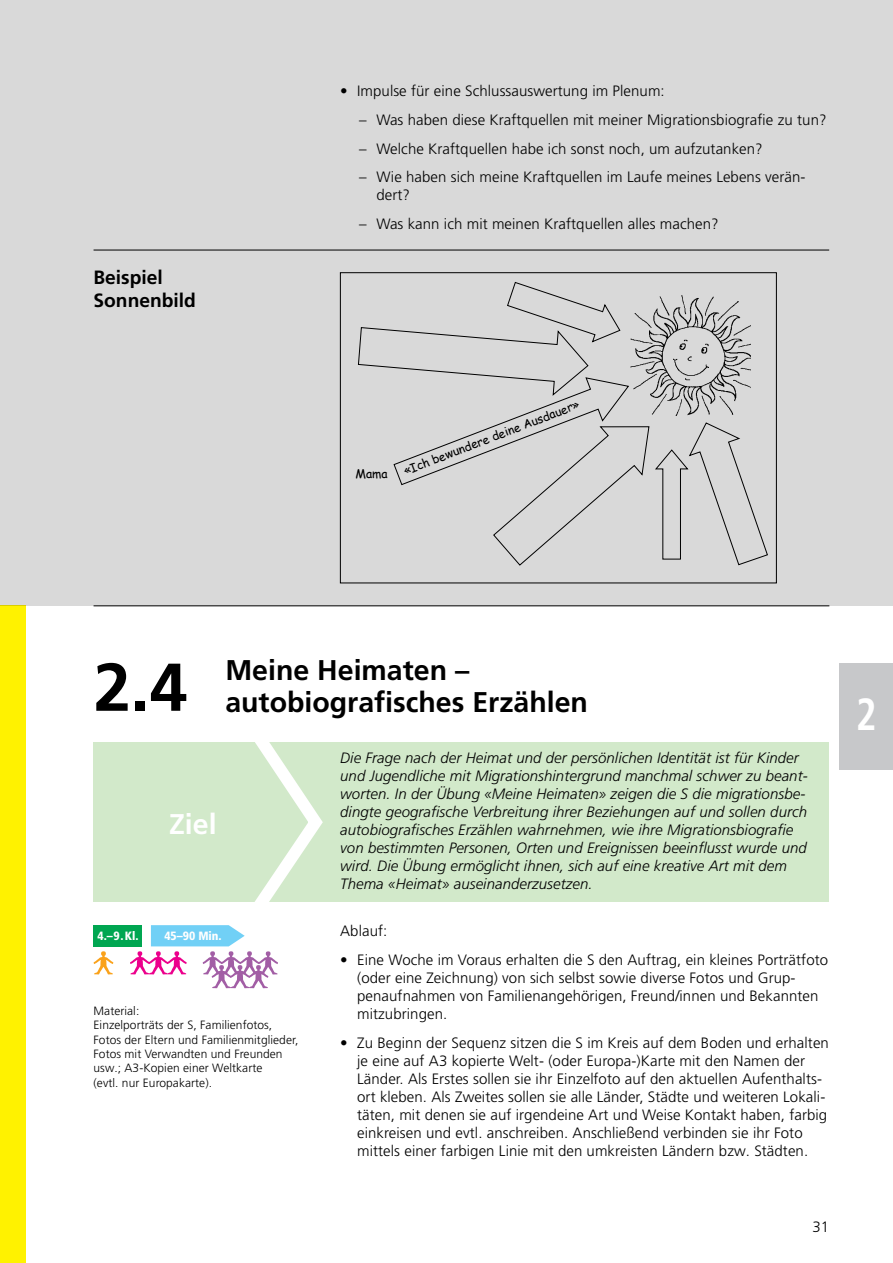
<style>
.page{position:relative;width:893px;height:1263px;background:#fff}
.page>*{position:absolute;margin:0;border:0;box-sizing:border-box;transform-origin:0 0}
.t1{font:700 67.5px "Frutiger";color:#000}
.t2{font:700 condensed 45px "Frutiger";color:#fff;scale:.9 1}
.t3{font:700 28.5px "Frutiger";color:#000}
.t4{font:700 28.5px "Frutiger";color:#fff}
.t5{font:700 19.2px/23.1px "Frutiger LT Pro";color:#000}
.t6{font:300 15px/18px "Frutiger LT Pro";letter-spacing:.005em;color:#000}
.t7{font:italic 300 15px/18px "Frutiger";letter-spacing:.005em;color:#000}
.t8{font:300 15px "Frutiger";color:#000}
.t9{font:300 12px/14.4px "Frutiger LT Pro";letter-spacing:.005em;color:#000}
.t10{font:12px "Comic Sans MS";color:#000}
.t11{font:900 condensed 12px "Frutiger";color:#fff}
.s1{font-family:"Frutiger"}
</style>
<div class="page">
<div style="left:840px;top:663px;width:53px;height:107px;background:#c7c8ca"></div>
<div style="left:94px;top:742px;width:735px;height:160px;background:#d2e9ca"></div>
<div style="left:94px;top:925px;width:48px;height:21px;background:#00a651"></div>
<svg style="left:130px;top:742px;width:193px;height:246px"></svg>
<svg style="left:93px;top:951px;width:21px;height:23px"></svg>
<hr style="left:94px;top:605px;width:735px;height:1px;background:#000">
<div style="left:0;top:605px;width:26px;height:658px;background:#fff200"></div>
<div style="left:0;top:0;width:893px;height:605px;background:#d9d9d9"></div>
<p class="t5" style="left:94px;top:266px;width:104px">Beispiel<br>Sonnenbild</p>
<p class="t6" style="left:340px;top:82px;width:326px">• Impulse für eine Schlussauswertung im Plenum:</p>
<p class="t6" style="left:359px;top:111px;width:469px"><span class="s1">–</span> Was haben diese Kraftquellen mit meiner Migrationsbiografie zu tun?</p>
<p class="t6" style="left:359px;top:139px;width:405px"><span class="s1">–</span> Welche Kraftquellen habe ich sonst noch, um aufzutanken?</p>
<p class="t6" style="left:376px;top:168px;width:431px;text-indent:-17px"><span class="s1">–</span> Wie haben sich meine Kraftquellen im Laufe meines Lebens verän&shy;dert?</p>
<p class="t6" style="left:359px;top:215px;width:361px"><span class="s1">–</span> Was kann ich mit meinen Kraftquellen alles machen?</p>
<p class="t10" style="left:355px;top:465px;width:34px">Mama</p>
<p class="t10" style="left:401px;top:463px;width:189px;rotate:-21deg">«Ich bewundere deine Ausdauer»</p>
<h1 class="t1" style="left:94px;top:648px;width:95px">2.4</h1>
<h3 class="t3" style="left:225px;top:654px;width:245px">Meine Heimaten –</h3>
<h3 class="t3" style="left:225px;top:685px;width:364px">autobiografisches Erzählen</h3>
<h3 class="t4" style="left:169px;top:807px;width:49px">Ziel</h3>
<p class="t7" style="left:340px;top:749px;width:469px">Die Frage nach der Heimat und der persönlichen Identität ist für Kinder und Jugendliche mit Migrationshintergrund manchmal schwer zu beant&shy;worten. In der Übung «Meine Heimaten» zeigen die S die migrationsbe&shy;dingte geografische Verbreitung ihrer Beziehungen auf und sollen durch autobiografisches Erzählen wahrnehmen, wie ihre Migrationsbiografie von bestimmten Personen, Orten und Ereignissen beeinflusst wurde und wird. Die Übung ermöglicht ihnen, sich auf eine kreative Art mit dem Thema «Heimat» auseinanderzusetzen.</p>
<p class="t11" style="left:98px;top:928px;width:43px">4.–9. Kl.</p>
<p class="t11" style="left:164px;top:928px;width:59px">45–90 Min.</p>
<p class="t6" style="left:340px;top:922px;width:49px">Ablauf:</p>
<p class="t6" style="left:357px;top:951px;width:472px;text-indent:-17px">• Eine Woche im Voraus erhalten die S den Auftrag, ein kleines Porträtfoto (oder eine Zeichnung) von sich selbst sowie diverse Fotos und Grup&shy;penaufnahmen von Familienangehörigen, Freund/innen und Bekannten mitzubringen.</p>
<p class="t6" style="left:357px;top:1033px;width:473px;text-indent:-17px">• Zu Beginn der Sequenz sitzen die S im Kreis auf dem Boden und erhalten je eine auf A3 kopierte Welt- (oder Europa-)Karte mit den Namen der Länder. Als Erstes sollen sie ihr Einzelfoto auf den aktuellen Aufenthalts&shy;ort kleben. Als Zweites sollen sie alle Länder, Städte und weiteren Lokali&shy;täten, mit denen sie auf irgendeine Art und Weise Kontakt haben, farbig einkreisen und evtl. anschreiben. Anschließend verbinden sie ihr Foto mittels einer farbigen Linie mit den umkreisten Ländern bzw. Städten.</p>
<p class="t9" style="left:94px;top:1003px;width:206px">Material:<br>Einzelporträts der S, Familienfotos,<br>Fotos der Eltern und Familienmitglieder,<br>Fotos mit Verwandten und Freunden usw.; A3-Kopien einer Weltkarte<br>(evtl. nur Europakarte).</p>
<p class="t8" style="left:812px;top:1218px;width:18px">31</p>
<h2 class="t2" style="left:856px;top:688px;width:25px">2</h2>
</div>
